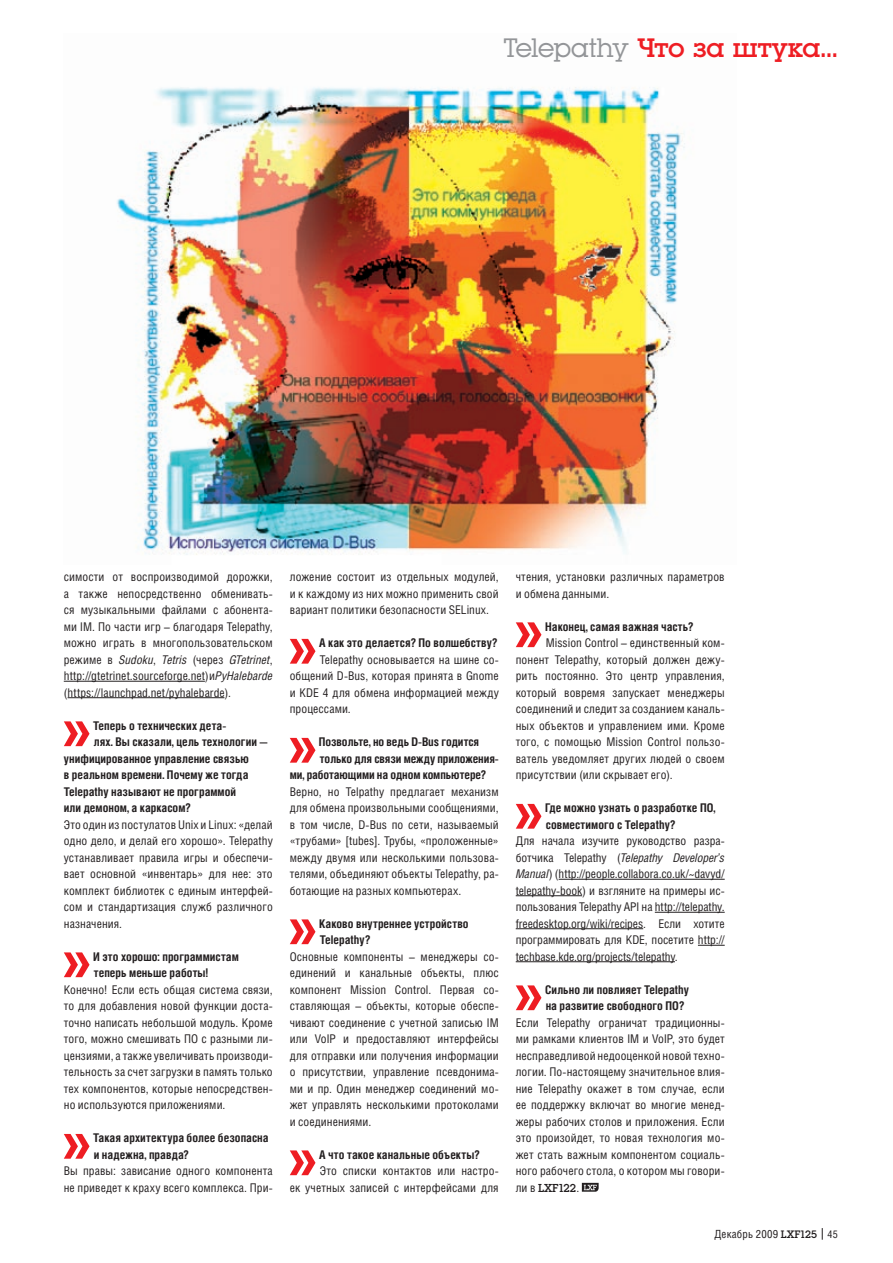
<style>
.page{position:relative;width:893px;height:1263px;background:#fff}
.page>*{position:absolute;margin:0;border:0;box-sizing:border-box;transform-origin:0 0}
.t1{font:27.75px "Luga";letter-spacing:-.01em;color:#ee1d23}
.t2{font:12px/16.5px "Helios Cond";letter-spacing:.005em;color:#231f20;text-align:justify}
.t3{font:700 12px/16.5px "Helios Cond";color:#231f20}
.t4{font:12px "Luga";letter-spacing:-.01em;color:#231f20}
.t5{font:11.25px "Helios Cond";letter-spacing:.015em;color:#231f20}
.s1{color:#939598}
.s2{font-style:italic}
.s3{font-family:"Helios Cond"}
.s4{font-family:"Luga"}
.s5{font-size:10.5px}
</style>
<div class="page">
<img style="left:116px;top:87px;width:569px;height:468px">
<svg style="left:822px;top:1228px;width:1px;height:12px"></svg>
<hr style="left:64px;top:681px;width:141px;height:1px;background:#231f20">
<hr style="left:68px;top:697px;width:156px;height:1px;background:#231f20">
<svg style="left:64px;top:721px;width:26px;height:25px"></svg>
<svg style="left:64px;top:952px;width:26px;height:25px"></svg>
<svg style="left:64px;top:1134px;width:26px;height:25px"></svg>
<svg style="left:290px;top:639px;width:25px;height:25px"></svg>
<svg style="left:290px;top:738px;width:25px;height:25px"></svg>
<svg style="left:290px;top:919px;width:25px;height:25px"></svg>
<svg style="left:290px;top:1150px;width:25px;height:25px"></svg>
<hr style="left:559px;top:879px;width:166px;height:1px;background:#231f20">
<hr style="left:516px;top:895px;width:66px;height:1px;background:#231f20">
<hr style="left:655px;top:912px;width:70px;height:1px;background:#231f20">
<hr style="left:516px;top:928px;width:127px;height:1px;background:#231f20">
<svg style="left:698px;top:945px;width:27px;height:1px"></svg>
<hr style="left:516px;top:961px;width:159px;height:1px;background:#231f20">
<svg style="left:516px;top:622px;width:25px;height:25px"></svg>
<svg style="left:516px;top:804px;width:25px;height:25px"></svg>
<svg style="left:516px;top:985px;width:25px;height:25px"></svg>
<svg style="left:582px;top:1183px;width:17px;height:9px"></svg>
<h1 class="t1" style="left:504px;top:34px;width:333px"><span class="s1">Telepathy</span> Что за штука…</h1>
<p class="t2" style="left:64px;top:568px;width:210px">симости от воспроизводимой дорожки, а также непосредственно обменивать&shy;ся музыкальными файлами с абонента&shy;ми IM. По части игр – благодаря Telepathy, можно играть в многопользовательском режиме в <span class="s2">Sudoku</span>, <span class="s2">Tetris</span> (через <span class="s2">GTetrinet</span>, http://gtetrinet.sourceforge.net) и <span class="s2">PyHalebarde </span>(https://launchpad.net/pyhalebarde).</p>
<p class="t3" style="left:93px;top:717px;width:135px">Теперь о технических дета-</p>
<p class="t3" style="left:94px;top:733px;width:176px">лях. Вы сказали, цель технологии —</p>
<p class="t3" style="left:64px;top:750px;width:187px">унифицированное управление связью</p>
<p class="t3" style="left:64px;top:766px;width:186px">в реальном времени. Почему же тогда</p>
<p class="t3" style="left:64px;top:783px;width:174px">Telepathy называют не программой</p>
<p class="t3" style="left:64px;top:799px;width:129px">или демоном, а каркасом?</p>
<p class="t2" style="left:64px;top:816px;width:210px">Это один из постулатов Unix и Linux: «делай одно дело, и делай его хорошо». Telepathy устанавливает правила игры и обеспечи&shy;вает основной «инвентарь» для нее: это комплект библиотек с единым интерфей&shy;сом и стандартизация служб различного назначения.</p>
<p class="t3" style="left:93px;top:948px;width:147px">И это хорошо: программистам теперь меньше работы!</p>
<p class="t2" style="left:64px;top:981px;width:210px">Конечно! Если есть общая система связи, то для добавления новой функции доста&shy;точно написать небольшой модуль. Кроме того, можно смешивать ПО с разными ли&shy;цензиями, а также увеличивать производи&shy;тельность за счет загрузки в память только тех компонентов, которые непосредствен&shy;но используются приложениями.</p>
<p class="t3" style="left:93px;top:1129px;width:177px">Такая архитектура более безопасна и надежна, правда?</p>
<p class="t2" style="left:64px;top:1162px;width:210px">Вы правы: зависание одного компонента не приведет к краху всего комплекса. При-</p>
<p class="t2" style="left:290px;top:568px;width:210px">ложение состоит из отдельных модулей, и к каждому из них можно применить свой вариант политики безопасности SELinux.</p>
<p class="t3" style="left:319px;top:634px;width:180px">А как это делается? По волшебству?</p>
<p class="t2" style="left:290px;top:651px;width:210px;text-indent:30px">Telepathy основывается на шине со&shy;общений D-Bus, которая принята в Gnome и KDE 4 для обмена информацией между процессами.</p>
<p class="t3" style="left:319px;top:733px;width:162px">Позвольте, но ведь D-Bus годится</p>
<p class="t3" style="left:320px;top:750px;width:180px">только для связи между приложения-</p>
<p class="t3" style="left:290px;top:766px;width:198px">ми, работающими на одном компьютере?</p>
<p class="t2" style="left:290px;top:783px;width:211px">Верно, но Telpathy предлагает механизм для обмена произвольными сообщениями, в том числе, D-Bus по сети, называемый «трубами» [tubes]. Трубы, «проложенные» между двумя или несколькими пользова&shy;телями, объединяют объекты Telepathy, ра&shy;ботающие на разных компьютерах.</p>
<p class="t3" style="left:319px;top:915px;width:151px">Каково внутреннее устройство<br>Telepathy?</p>
<p class="t2" style="left:290px;top:948px;width:210px">Основные компоненты – менеджеры со&shy;единений и канальные объекты, плюс компонент Mission Control. Первая со&shy;ставляющая – объекты, которые обеспе&shy;чивают соединение с учетной записью IM или VoIP и предоставляют интерфейсы для отправки или получения информации о присутствии, управление псевдонима&shy;ми и пр. Один менеджер соединений мо&shy;жет управлять несколькими протоколами и соединениями.</p>
<p class="t3" style="left:319px;top:1146px;width:162px">А что такое канальные объекты?</p>
<p class="t2" style="left:290px;top:1162px;width:210px;text-align:right">Это списки контактов или настро-<br>ек учетных записей с интерфейсами для</p>
<p class="t2" style="left:516px;top:568px;width:210px">чтения, установки различных параметров и обмена данными.</p>
<p class="t3" style="left:545px;top:618px;width:150px">Наконец, самая важная часть?</p>
<p class="t2" style="left:516px;top:634px;width:210px;text-indent:30px">Mission Control – единственный ком&shy;понент Telepathy, который должен дежу&shy;рить постоянно. Это центр управления, который вовремя запускает менеджеры соединений и следит за созданием каналь&shy;ных объектов и управлением ими. Кроме того, с помощью Mission Control пользо&shy;ватель уведомляет других людей о своем присутствии (или скрывает его).</p>
<p class="t3" style="left:545px;top:799px;width:172px">Где можно узнать о разработке ПО, совместимого с Telepathy?</p>
<p class="t2" style="left:516px;top:832px;width:210px">Для начала изучите руководство разра&shy;ботчика Telepathy (<span class="s2">Telepathy Developer’s Manual</span>) (http://people.collabora.co.uk/~davyd/ telepathy-book) и взгляните на примеры ис&shy;пользования Telepathy API на http://telepathy. freedesktop.org/wiki/recipes. Если хотите программировать для KDE, посетите http:// techbase.kde.org/projects/telepathy.</p>
<p class="t3" style="left:545px;top:981px;width:145px">Сильно ли повлияет Telepathy на развитие свободного ПО?</p>
<p class="t2" style="left:516px;top:1014px;width:210px">Если Telepathy ограничат традиционны&shy;ми рамками клиентов IM и VoIP, это будет несправедливой недооценкой новой техно&shy;логии. По-настоящему значительное влия&shy;ние Telepathy окажет в том случае, если ее поддержку включат во многие менед&shy;жеры рабочих столов и приложения. Если это произойдет, то новая технология мо&shy;жет стать важным компонентом социаль&shy;ного рабочего стола, о котором мы говори-</p>
<p class="t4" style="left:516px;top:1182px;width:65px"><span class="s3">ли в</span> LXF122<span class="s3">.</span></p>
<p class="t5" style="left:715px;top:1227px;width:125px">Декабрь 2009 <span class="s4">LXF125</span> <span class="s5">45</span></p>
</div>
